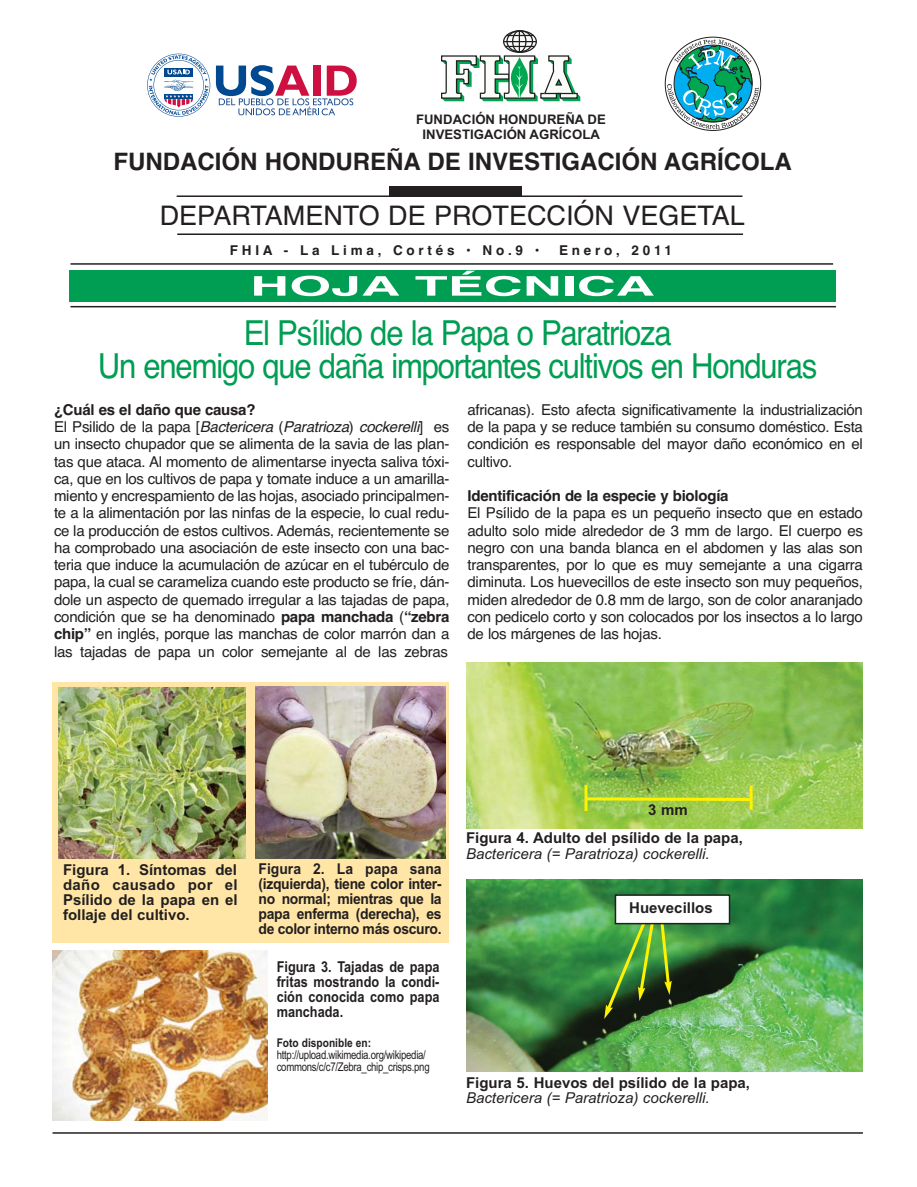
<style>
.page{position:relative;width:917px;height:1187px;background:#fff}
.page>*{position:absolute;margin:0;border:0;box-sizing:border-box;transform-origin:0 0}
.t1{font:34.5px/33px "Helvetica";letter-spacing:-.04em;color:#009e53;text-align:center;scale:.9 1}
.t2{font:27px "Helvetica";color:#231f20}
.t3{font:700 27px "Helvetica";color:#fff;scale:2 1}
.t4{font:700 24px "Helvetica";color:#231f20}
.t5{font:15px/17.2px "Helvetica";letter-spacing:-.015em;color:#231f20;text-align:justify}
.t6{font:700 15px/15px "Arial";color:#231f20;text-align:justify}
.t7{font:700 15px/15px "Arial";color:#231f20;text-align:justify;scale:.93 1}
.t8{font:700 15px/15px "Arial";color:#231f20;text-align:justify;scale:.85 1}
.t9{font:italic 15px "Arial";color:#231f20}
.t10{font:700 15px "Helvetica";letter-spacing:-.015em;color:#231f20}
.t11{font:700 13.5px "Helvetica";letter-spacing:.28em;color:#231f20}
.t12{font:700 13.2px/15.8px "Arial";color:#231f20;text-align:center}
.t13{font:12px/12px "Arial";letter-spacing:-.03em;color:#231f20;scale:.8 1}
.t14{font:700 12px "Arial";color:#231f20;scale:.85 1}
.s1{font-weight:700}
.s2{font-style:italic}
</style>
<div class="page">
<div style="left:69px;top:270px;width:767px;height:31px;background:#009e53"></div>
<svg style="left:503px;top:31px;width:33px;height:21px"></svg>
<div style="left:503px;top:30px;width:34px;height:23px;border:1px solid #1d201f;border-radius:50%"></div>
<div style="left:506px;top:30px;width:27px;height:22px;border:1px solid #1d201f;border-radius:50%"></div>
<hr style="left:518px;top:31px;width:2px;height:21px;background:#1d201f">
<svg style="left:506px;top:35px;width:27px;height:1px"></svg>
<hr style="left:503px;top:41px;width:33px;height:1px;background:#1d201f">
<svg style="left:505px;top:46px;width:29px;height:1px"></svg>
<div style="left:512px;top:30px;width:14px;height:23px;border:1px solid #1d201f;border-radius:50%"></div>
<svg style="left:441px;top:55px;width:139px;height:46px"></svg>
<svg style="left:667px;top:39px;width:91px;height:90px"></svg>
<svg style="left:216px;top:65px;width:141px;height:50px"></svg>
<svg style="left:147px;top:54px;width:63px;height:63px"></svg>
<div style="left:389px;top:186px;width:133px;height:11px;background:#231f20"></div>
<hr style="left:177px;top:195px;width:565px;height:2px;background:#231f20">
<hr style="left:177px;top:233px;width:566px;height:2px;background:#231f20">
<hr style="left:70px;top:306px;width:766px;height:1px;background:#231f20">
<hr style="left:70px;top:263px;width:763px;height:2px;background:#231f20">
<img style="left:466px;top:663px;width:396px;height:165px">
<img style="left:466px;top:879px;width:396px;height:192px">
<hr style="left:52px;top:1132px;width:810px;height:1px;background:#231f20">
<div style="left:52px;top:682px;width:396px;height:260px;background:#ffe5a6"></div>
<img style="left:604px;top:919px;width:67px;height:100px">
<div style="left:615px;top:895px;width:114px;height:28px;background:#fff"></div>
<div style="left:614px;top:894px;width:116px;height:30px;border:2px solid #231f20"></div>
<svg style="left:582px;top:796px;width:173px;height:6px"></svg>
<img style="left:52px;top:951px;width:215px;height:169px">
<img style="left:58px;top:687px;width:187px;height:171px">
<img style="left:255px;top:687px;width:190px;height:172px">
<hr style="left:584px;top:784px;width:3px;height:27px;background:#fff200">
<hr style="left:749px;top:785px;width:3px;height:24px;background:#fff200">
<p class="t12" style="left:416px;top:111px;width:191px">FUNDACIÓN HONDUREÑA DE<br>INVESTIGACIÓN AGRÍCOLA</p>
<h3 class="t4" style="left:114px;top:152px;width:680px">FUNDACIÓN HONDUREÑA DE INVESTIGACIÓN AGRÍCOLA</h3>
<h2 class="t2" style="left:160px;top:206px;width:586px">DEPARTAMENTO DE PROTECCIÓN VEGETAL</h2>
<p class="t11" style="left:230px;top:245px;width:311px">FHIA - La Lima, Cortés • No.9 •</p>
<p class="t11" style="left:559px;top:245px;width:114px">Enero , 2011</p>
<h2 class="t3" style="left:250px;top:276px;width:204px">HOJA TÉCNICA</h2>
<h1 class="t1" style="left:98px;top:319px;width:800px">El Psílido de la Papa o Paratrioza<br>Un enemigo que daña importantes cultivos en Honduras</h1>
<p class="t5" style="left:54px;top:402px;width:397px;text-align:left"><span class="s1">¿Cuál es el daño que causa?<br></span>El Psilido de la papa [<span class="s2">Bactericer a</span> (<span class="s2">Paratrioza</span>) <span class="s2">cockerelli</span>] es un insecto chupador que se alimenta de la savia de las plan&shy;tas que ataca. Al momento de alimentarse inyecta saliva tóxi&shy;ca, que en los cultivos de papa y tomate induce a un amarilla&shy;miento y encrespamiento de las hojas, asociado principalmen&shy;te a la alimentación por las ninfas de la especie, lo cual redu&shy;ce la producción de estos cultivos. Además, recientemente se ha comprobado una asociación de este insecto con una bac&shy;teria que induce la acumulación de azúcar en el tubérculo de papa, la cual se carameliza cuando este producto se fríe, dán&shy;dole un aspecto de quemado irregular a las tajadas de papa, condición que se ha denominado <span class="s1">papa manchada</span> (<span class="s1">“zebra chip”</span> en inglés, porque las manchas de color marrón dan a las tajadas de papa un color semejante al de las zebras</p>
<p class="t5" style="left:467px;top:402px;width:397px">africanas). Esto afecta significativamente la industrialización de la papa y se reduce también su consumo doméstico. Esta condición es responsable del mayor daño económico en el cultivo.</p>
<p class="t10" style="left:467px;top:490px;width:262px">Identificación de la especie y biología</p>
<p class="t5" style="left:467px;top:506px;width:397px">El Psílido de la papa es un pequeño insecto que en estado adulto solo mide alrededor de 3 mm de largo. El cuerpo es negro con una banda blanca en el abdomen y las alas son transparentes, por lo que es muy semejante a una cigarra diminuta. Los huevecillos de este insecto son muy pequeños, miden alrededor de 0.8 mm de largo, son de color anaranjado con pedicelo corto y son colocados por los insectos a lo largo de los márgenes de las hojas.</p>
<p class="t6" style="left:63px;top:863px;width:176px">Figura 1. Síntomas del daño causado por el Psílido de la papa en el follaje del cultivo.</p>
<p class="t7" style="left:258px;top:862px;width:198px">Figura 2. La papa sana (izquierda), tiene color inter&shy;no normal; mientras que la papa enferma (derecha), es de color interno más oscuro.</p>
<p class="t8" style="left:277px;top:961px;width:193px">Figura 3. Tajadas de papa fritas mostrando la condi&shy;ción conocida como papa manchada.</p>
<p class="t14" style="left:277px;top:1038px;width:113px">Foto disponible en:</p>
<p class="t13" style="left:277px;top:1050px;width:193px">http://upload.wikimedia.org/wikipedia/ commons/c/c7/Zebra_chip_crisps.png</p>
<p class="t6" style="left:648px;top:803px;width:41px">3 mm</p>
<p class="t6" style="left:466px;top:832px;width:278px">Figura 4. Adulto del psílido de la papa,</p>
<p class="t9" style="left:466px;top:844px;width:245px">Bactericera (= Paratrioza) cockerelli.</p>
<p class="t6" style="left:629px;top:901px;width:85px">Huevecillos</p>
<p class="t6" style="left:466px;top:1076px;width:285px">Figura 5. Huevos del psílido de la papa,</p>
<p class="t9" style="left:466px;top:1088px;width:245px">Bactericera (= Paratrioza) cockerelli.</p>
</div>
